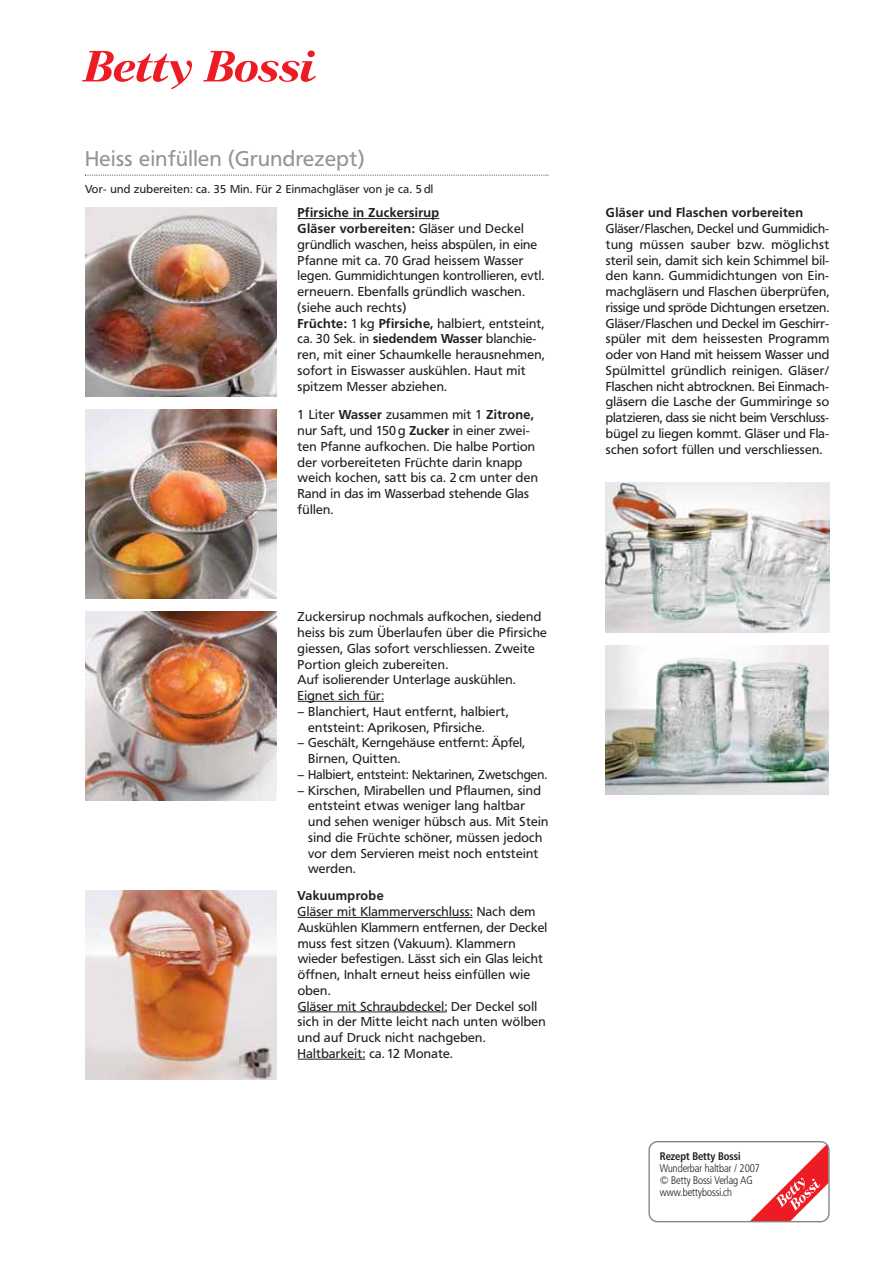
<style>
.page{position:relative;width:893px;height:1263px;background:#fff}
.page>*{position:absolute;margin:0;border:0;box-sizing:border-box;transform-origin:0 0}
.t1{font:21px "Frutiger B Bn";letter-spacing:.025em;color:#939598}
.t2{font:12.75px/15.8px "Frutiger B Bn";letter-spacing:.025em;color:#231f20}
.t3{font:700 12.75px "Frutiger B Bn";letter-spacing:.03em;color:#231f20}
.t4{font:11.25px "Frutiger B Bn";letter-spacing:.03em;color:#231f20}
.t5{font:10.8px/12px "Frutiger B Bn Con Light";color:#231f20}
.t6{font:10.8px "Frutiger B Bn Con Bold";color:#231f20}
.s1{font-weight:700}
</style>
<div class="page">
<svg style="left:82px;top:51px;width:110px;height:38px"></svg>
<svg style="left:203px;top:50px;width:113px;height:32px"></svg>
<svg style="left:648px;top:1141px;width:182px;height:81px"></svg>
<img style="left:85px;top:208px;width:191px;height:189px">
<img style="left:85px;top:410px;width:191px;height:189px">
<img style="left:85px;top:611px;width:191px;height:190px">
<img style="left:85px;top:891px;width:191px;height:189px">
<svg style="left:85px;top:175px;width:464px;height:1px"></svg>
<hr style="left:305px;top:218px;width:134px;height:1px;background:#231f20">
<hr style="left:298px;top:701px;width:86px;height:1px;background:#231f20">
<hr style="left:298px;top:917px;width:121px;height:1px;background:#231f20">
<hr style="left:419px;top:917px;width:54px;height:1px;background:#231f20">
<hr style="left:298px;top:1011px;width:87px;height:1px;background:#231f20">
<hr style="left:385px;top:1011px;width:62px;height:1px;background:#231f20">
<hr style="left:298px;top:1059px;width:67px;height:1px;background:#231f20">
<img style="left:605px;top:646px;width:223px;height:148px">
<img style="left:606px;top:482px;width:223px;height:151px">
<h1 class="t1" style="left:85px;top:148px;width:281px">Heiss einfüllen (Grundrezept)</h1>
<p class="t2" style="left:298px;top:206px;width:248px"><span class="s1">Pfirsiche in Zuckersirup<br>Gläser vorbereiten:</span> Gläser und Deckel gründlich waschen, heiss abspülen, in eine Pfanne mit ca. 70 Grad heissem Wasser legen. Gummidichtungen kontrollieren, evtl. erneuern. Ebenfalls gründlich waschen. (siehe auch rechts)<br><span class="s1">Früchte:</span> 1 kg <span class="s1">Pfirsiche,</span> halbiert, entsteint, ca. 30 Sek. in <span class="s1">siedendem Wasser</span> blanchie&shy;ren, mit einer Schaumkelle herausnehmen, sofort in Eiswasser auskühlen. Haut mit spitzem Messer abziehen.</p>
<p class="t2" style="left:298px;top:408px;width:242px">1 Liter <span class="s1">Wasser</span> zusammen mit 1 <span class="s1">Zitrone, </span>nur Saft, und 150 g <span class="s1">Zucker</span> in einer zwei&shy;ten Pfanne aufkochen. Die halbe Portion der vorbereiteten Früchte darin knapp weich kochen, satt bis ca. 2 cm unter den Rand in das im Wasserbad stehende Glas füllen.</p>
<p class="t4" style="left:85px;top:183px;width:350px">Vor- und zubereiten: ca. 35 Min. Für 2 Einmachgläser von je ca. 5 dl</p>
<p class="t2" style="left:298px;top:610px;width:251px">Zuckersirup nochmals aufkochen, siedend heiss bis zum Überlaufen über die Pfirsiche giessen, Glas sofort verschliessen. Zweite Portion gleich zubereiten.<br>Auf isolierender Unterlage auskühlen.<br>Eignet sich für:</p>
<p class="t2" style="left:298px;top:704px;width:212px">– Blanchiert, Haut entfernt, halbiert,</p>
<p class="t2" style="left:308px;top:720px;width:178px">entsteint: Aprikosen, Pfirsiche.</p>
<p class="t2" style="left:298px;top:736px;width:229px">–Geschält, Kerngehäuse entfernt: Äpfel,</p>
<p class="t2" style="left:308px;top:751px;width:94px">Birnen, Quitten.</p>
<p class="t2" style="left:298px;top:767px;width:251px">– Halbiert, entsteint: Nektarinen, Zwetschgen.</p>
<p class="t2" style="left:308px;top:783px;width:241px;text-indent:-11px">– Kirschen, Mirabellen und Pflaumen, sind entsteint etwas weniger lang haltbar und sehen weniger hübsch aus. Mit Stein sind die Früchte schöner, müssen jedoch vor dem Servieren meist noch entsteint werden.</p>
<p class="t3" style="left:298px;top:889px;width:87px">Vakuumprobe</p>
<p class="t2" style="left:298px;top:904px;width:251px">Gläser mit Klammerverschluss: Nach dem Auskühlen Klammern entfernen, der Deckel muss fest sitzen (Vakuum). Klammern wieder befestigen. Lässt sich ein Glas leicht öffnen, Inhalt erneut heiss einfüllen wie oben.<br>Gläser mit Schraubdeckel: Der Deckel soll sich in der Mitte leicht nach unten wölben und auf Druck nicht nachgeben.<br>Haltbarkeit: ca. 12 Monate.</p>
<p class="t3" style="left:606px;top:206px;width:199px">Gläser und Flaschen vorbereiten</p>
<p class="t2" style="left:606px;top:221px;width:225px;text-align:justify">Gläser/Flaschen, Deckel und Gummidich&shy;tung müssen sauber bzw. möglichst steril sein, damit sich kein Schimmel bil&shy;den kann. Gummidichtungen von Ein&shy;machgläsern und Flaschen überprüfen, rissige und spröde Dichtungen ersetzen.<br>Gläser/Flaschen und Deckel im Geschirr&shy;spüler mit dem heissesten Programm oder von Hand mit heissem Wasser und Spülmittel gründlich reinigen. Gläser/ Flaschen nicht abtrocknen. Bei Einmach&shy;gläsern die Lasche der Gummiringe so platzieren, dass sie nicht beim Verschluss&shy;bügel zu liegen kommt. Gläser und Fla&shy;schen sofort füllen und verschliessen.</p>
<p class="t6" style="left:660px;top:1149px;width:82px">Rezept Betty Bossi</p>
<p class="t5" style="left:660px;top:1162px;width:102px">Wunderbar haltbar / 2007 © Betty Bossi Verlag AG www.bettybossi.ch</p>
</div>
